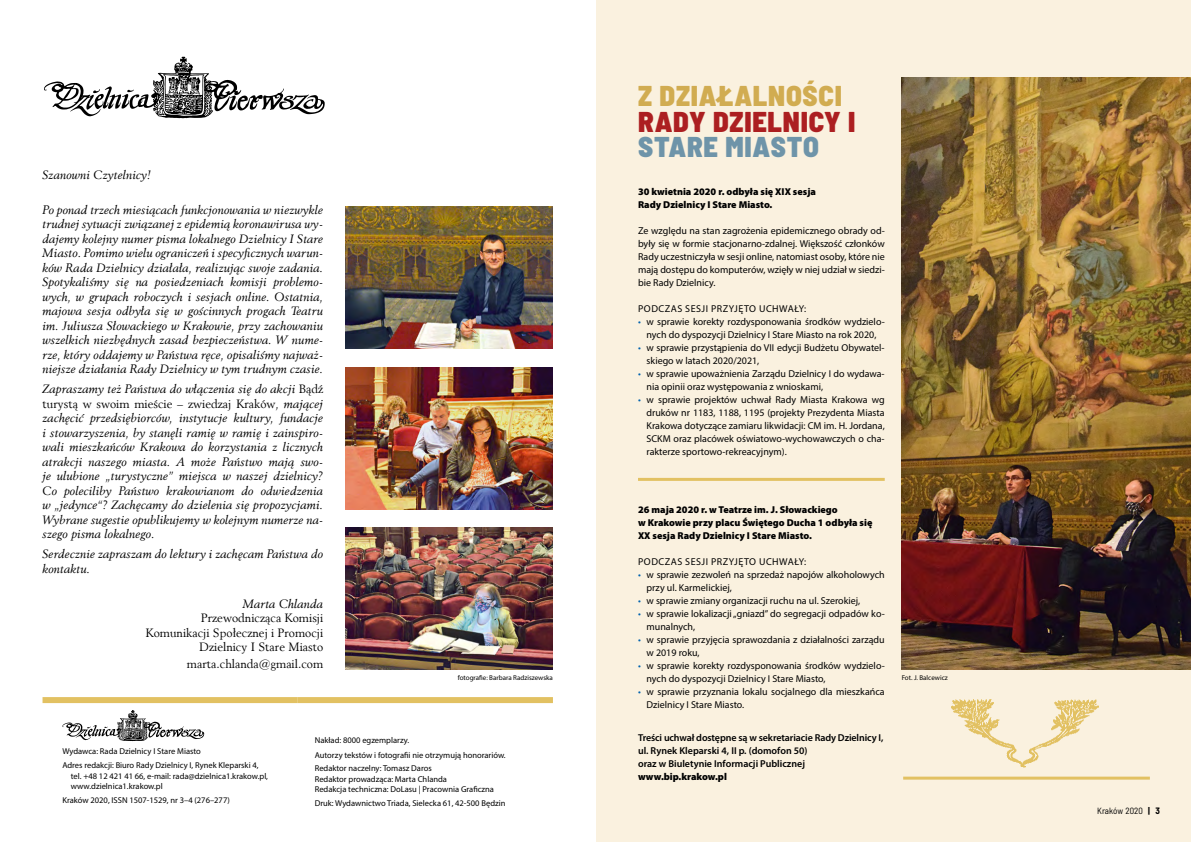
<style>
.page{position:relative;width:1191px;height:842px;background:#fff}
.page>*{position:absolute;margin:0;border:0;box-sizing:border-box;transform-origin:0 0}
.t1{font:900 semi-condensed 28.6px "Barlow";letter-spacing:.025em;color:#b02126}
.t2{font:900 semi-condensed 28.6px "Barlow";letter-spacing:.025em;color:#d6b75d}
.t3{font:900 semi-condensed 28.6px "Barlow";letter-spacing:.025em;color:#719dc2}
.t4{font:italic 12px/14.5px "Revival 565 EUX";color:#000;text-align:justify}
.t5{font:12px/14.5px "Revival 565 EUX";color:#000;text-align:right}
.t6{font:10px/13px "Myriad Pro";color:#000}
.t7{font:900 10px/13px "Myriad Pro";color:#000}
.t8{font:600 10px/13px "Myriad Pro";color:#000}
.t9{font:10px "Myriad Pro";letter-spacing:.05em;color:#000}
.t10{font:semi-condensed 9px "Barlow";color:#000}
.t11{font:8.5px/10.5px "Myriad Pro";color:#000}
.t12{font:7px "Myriad Pro";color:#000}
.s1{font-style:normal}
.s2{color:#0063af}
.s3{font-weight:700}
</style>
<div class="page">
<div style="left:596px;top:0;width:595px;height:842px;background:#faf1df"></div>
<hr style="left:638px;top:478px;width:246px;height:3px;background:#e2c162">
<img style="left:346px;top:207px;width:206px;height:142px">
<img style="left:346px;top:528px;width:207px;height:142px">
<img style="left:346px;top:367px;width:207px;height:142px">
<img style="left:901px;top:77px;width:290px;height:593px">
<div style="left:43px;top:697px;width:255px;height:6px;background:#e2c162"></div>
<div style="left:298px;top:697px;width:255px;height:6px;background:#e2c162"></div>
<svg style="left:62px;top:710px;width:142px;height:31px"></svg>
<svg style="left:44px;top:57px;width:281px;height:61px"></svg>
<hr style="left:903px;top:777px;width:246px;height:3px;background:#e2c162">
<img style="left:951px;top:699px;width:148px;height:69px">
<h1 class="t2" style="left:638px;top:78px;width:205px">Z DZIAŁALNOŚCI</h1>
<h1 class="t1" style="left:638px;top:103px;width:219px">RADY DZIELNICY I</h1>
<h1 class="t3" style="left:638px;top:129px;width:182px">STARE MIASTO</h1>
<p class="t4" style="left:43px;top:168px;width:110px">Szanowni Czytelnicy!</p>
<p class="t4" style="left:43px;top:203px;width:282px">Po ponad trzech miesiącach funkcjonowania w niezwykle trudnej sytuacji związanej z epidemią koronawirusa wy&shy;dajemy kolejny numer pisma lokalnego Dzielnicy I Stare Miasto. Pomimo wielu ograniczeń i specyficznych warun&shy;ków Rada Dzielnicy działała, realizując swoje zadania.<br>Spotykaliśmy się na posiedzeniach komisji problemo&shy;wych, w grupach roboczych i sesjach online. Ostatnia, majowa sesja odbyła się w gościnnych progach Teatru im. Juliusza Słowackiego w Krakowie, przy zachowaniu wszelkich niezbędnych zasad bezpieczeństwa. W nume&shy;rze, który oddajemy w Państwa ręce, opisaliśmy najważ&shy;niejsze działania Rady Dzielnicy w tym trudnym czasie.</p>
<p class="t4" style="left:43px;top:382px;width:282px">Zapraszamy też Państwa do włączenia się do akcji <span class="s1">Bądź turystą w swoim mieście – zwiedzaj Kraków</span>, mającej zachęcić przedsiębiorców, instytucje kultury, fundacje i stowarzyszenia, by stanęli ramię w ramię i zainspiro&shy;wali mieszkańców Krakowa do korzystania z licznych atrakcji naszego miasta. A może Państwo mają swo&shy;je ulubione „turystyczne” miejsca w naszej dzielnicy?<br>Co poleciliby Państwo krakowianom do odwiedzenia w „jedynce“? Zachęcamy do dzielenia się propozycjami.<br>Wybrane sugestie opublikujemy w kolejnym numerze na&shy;szego pisma lokalnego.</p>
<p class="t4" style="left:43px;top:547px;width:282px">Serdecznie zapraszam do lektury i zachęcam Państwa do kontaktu.</p>
<p class="t4" style="left:243px;top:597px;width:82px">Marta Chlanda</p>
<p class="t5" style="left:146px;top:611px;width:179px">Przewodnicząca Komisji<br>Komunikacji Społecznej i Promocji<br>Dzielnicy I Stare Miasto</p>
<p class="t5" style="left:187px;top:657px;width:138px">marta.chlanda@gmail.com</p>
<p class="t7" style="left:638px;top:185px;width:179px">30 kwietnia 2020 r. odbyła się XIX sesja<br>Rady Dzielnicy I Stare Miasto.</p>
<p class="t6" style="left:638px;top:224px;width:248px;text-align:justify">Ze względu na stan zagrożenia epidemicznego obrady od&shy;były się w formie stacjonarno-zdalnej. Większość członków Rady uczestniczyła w sesji online, natomiast osoby, które nie mają dostępu do komputerów, wzięły w niej udział w siedzi&shy;bie Rady Dzielnicy.</p>
<p class="t9" style="left:638px;top:302px;width:170px">PODCZAS SESJI PRZYJĘTO UCHWAŁY:</p>
<p class="t6" style="left:638px;top:315px;width:248px;text-align:center"><span class="s2">•</span> w sprawie korekty rozdysponowania środków wydzielo&shy;nych do dyspozycji Dzielnicy I Stare Miasto na rok 2020,</p>
<p class="t6" style="left:646px;top:341px;width:240px;text-indent:-8px"><span class="s2">•</span> w sprawie przystąpienia do VII edycji Budżetu Obywatel&shy;skiego w latach 2020/2021,</p>
<p class="t6" style="left:646px;top:367px;width:240px;text-indent:-8px"><span class="s2">•</span> w sprawie upoważnienia Zarządu Dzielnicy I do wydawa&shy;nia opinii oraz występowania z wnioskami,</p>
<p class="t6" style="left:646px;top:393px;width:240px;text-align:justify;text-indent:-8px"><span class="s2">•</span> w sprawie projektów uchwał Rady Miasta Krakowa wg druków nr 1183, 1188, 1195 (projekty Prezydenta Miasta Krakowa dotyczące zamiaru likwidacji: CM im. H. Jordana, SCKM oraz placówek oświatowo-wychowawczych o cha&shy;rakterze sportowo-rekreacyjnym).</p>
<p class="t7" style="left:638px;top:504px;width:236px">26 maja 2020 r. w Teatrze im. J. Słowackiego<br>w Krakowie przy placu Świętego Ducha 1 odbyła się<br>XX sesja Rady Dzielnicy I Stare Miasto.</p>
<p class="t9" style="left:638px;top:556px;width:170px">PODCZAS SESJI PRZYJĘTO UCHWAŁY:</p>
<p class="t6" style="left:646px;top:568px;width:240px;text-indent:-8px"><span class="s2">•</span> w sprawie zezwoleń na sprzedaż napojów alkoholowych przy ul. Karmelickiej,</p>
<p class="t6" style="left:638px;top:594px;width:224px"><span class="s2">•</span> w sprawie zmiany organizacji ruchu na ul. Szerokiej,</p>
<p class="t6" style="left:646px;top:607px;width:240px;text-indent:-8px"><span class="s2">•</span> w sprawie lokalizacji „gniazd” do segregacji odpadów ko&shy;munalnych,</p>
<p class="t6" style="left:646px;top:633px;width:240px;text-indent:-8px"><span class="s2">•</span> w sprawie przyjęcia sprawozdania z działalności zarządu w 2019 roku,</p>
<p class="t6" style="left:646px;top:659px;width:240px;text-indent:-8px"><span class="s2">•</span> w sprawie korekty rozdysponowania środków wydzielo&shy;nych do dyspozycji Dzielnicy I Stare Miasto,</p>
<p class="t6" style="left:646px;top:685px;width:240px;text-indent:-8px"><span class="s2">•</span> w sprawie przyznania lokalu socjalnego dla mieszkańca<br>Dzielnicy I Stare Miasto.</p>
<p class="t8" style="left:638px;top:731px;width:247px">Treści uchwał dostępne są w sekretariacie Rady Dzielnicy I, ul. Rynek Kleparski 4, II p. (domofon 50)<br>oraz w Biuletynie Informacji Publicznej</p>
<p class="t7" style="left:638px;top:770px;width:90px">www.bip.krakow.pl</p>
<p class="t12" style="left:458px;top:673px;width:97px">fotografie: Barbara Radziszewska</p>
<p class="t12" style="left:901px;top:673px;width:48px">Fot. J. Balcewicz</p>
<p class="t11" style="left:315px;top:733px;width:192px;line-height:14.8px">Nakład: 8000 egzemplarzy.<br>Autorzy tekstów i fotografii nie otrzymują honorariów.</p>
<p class="t11" style="left:315px;top:763px;width:181px">Redaktor naczelny: Tomasz Daros<br>Redaktor prowadząca: Marta Chlanda<br>Redakcja techniczna: DoLasu | Pracownia Graficzna</p>
<p class="t11" style="left:315px;top:797px;width:192px">Druk: Wydawnictwo Triada, Sielecka 61, 42-500 Będzin</p>
<p class="t11" style="left:62px;top:744px;width:198px;line-height:13.9px">Wydawca: Rada Dzielnicy I Stare Miasto<br>Adres redakcji: Biuro Rady Dzielnicy I, Rynek Kleparski 4,</p>
<p class="t11" style="left:71px;top:770px;width:199px">tel. +48 12 421 41 66, e‐mail: rada@dzielnica1.krakow.pl, www.dzielnica1.krakow.pl</p>
<p class="t11" style="left:62px;top:794px;width:169px">Kraków 2020, ISSN 1507-1529, nr 3–4 (276–277)</p>
<p class="t10" style="left:1097px;top:805px;width:64px">Kraków 2020 <span class="s3">| 3</span></p>
</div>
